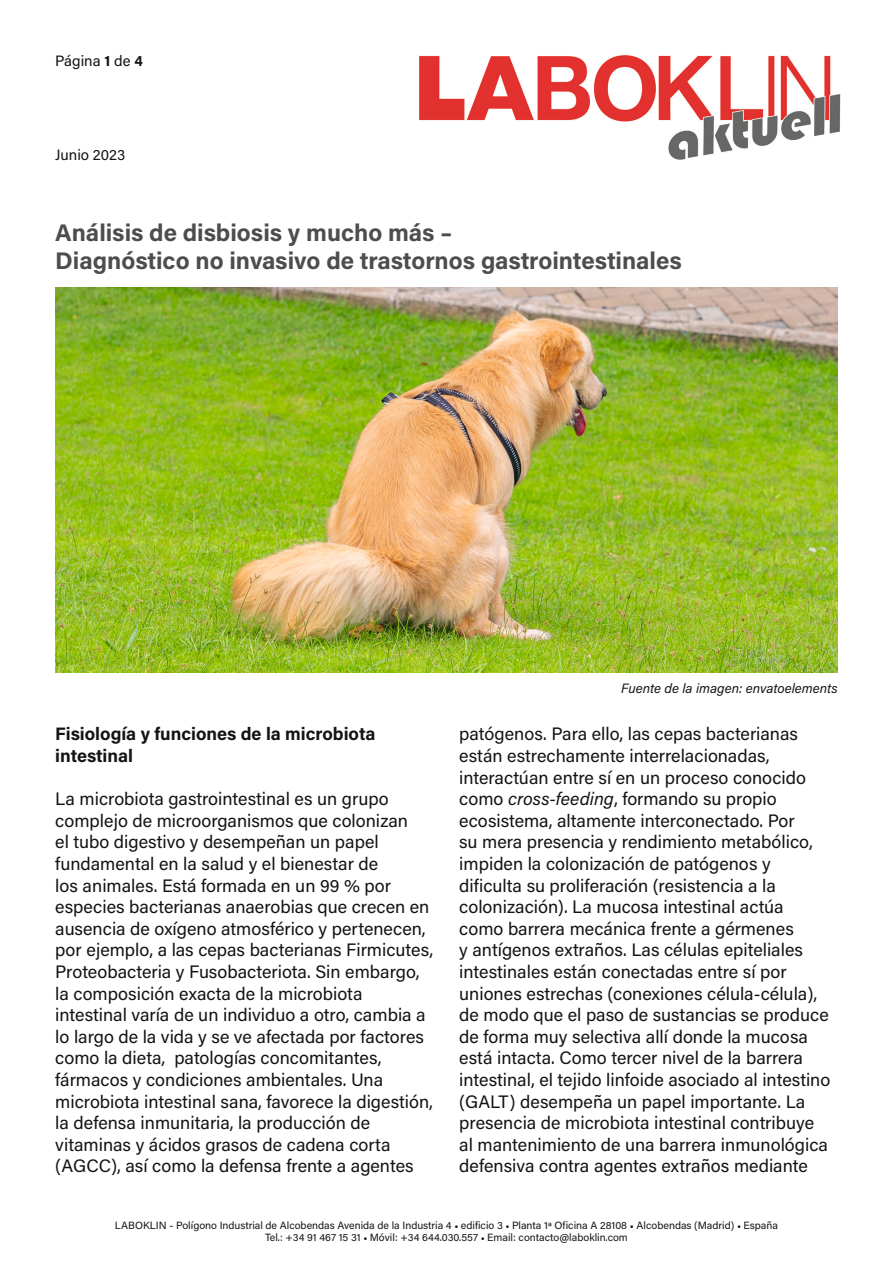
<style>
.page{position:relative;width:893px;height:1263px;background:#fff}
.page>*{position:absolute;margin:0;border:0;box-sizing:border-box;transform-origin:0 0}
.t1{font:700 24px "Acumin Pro";color:#4d4d4c}
.Fliesstext{font:18px/21.6px "Acumin Pro";color:#131413}
.Fliesstext-2{font:700 18px/21.6px "Acumin Pro";color:#131413}
.t2{font:15px "Acumin Pro";color:#131413}
.t3{font:italic 13.5px "Acumin Pro";color:#131413}
.t4{font:10.5px "Acumin Pro";color:#131413}
.s1{font-weight:700}
.s2{font-style:italic}
</style>
<div class="page">
<img style="left:420px;top:55px;width:420px;height:105px">
<img style="left:55px;top:287px;width:783px;height:386px">
<p class="t2" style="left:55px;top:51px;width:89px">Página <span class="s1">1</span> de <span class="s1">4</span></p>
<p class="t2" style="left:55px;top:144px;width:72px">Junio 2023</p>
<p class="t1" style="left:55px;top:215px;width:398px">Análisis de disbiosis y mucho más –</p>
<p class="t1" style="left:55px;top:244px;width:628px">Diagnóstico no invasivo de trastornos gastrointestinales</p>
<p class="Fliesstext-2" style="left:55px;top:722px;width:322px">Fisiología y funciones de la microbiota intestinal</p>
<p class="Fliesstext" style="left:55px;top:787px;width:379px">La microbiota gastrointestinal es un grupo complejo de microorganismos que colonizan<br>el tubo digestivo y desempeñan un papel fundamental en la salud y el bienestar de<br>los animales. Está formada en un 99 % por especies bacterianas anaerobias que crecen en ausencia de oxígeno atmosférico y pertenecen, por ejemplo, a las cepas bacterianas Firmicutes, Proteobacteria y Fusobacteriota. Sin embargo, la composición exacta de la microbiota intestinal varía de un individuo a otro, cambia a lo largo de la vida y se ve afectada por factores como la dieta, patologías concomitantes, fármacos y condiciones ambientales. Una microbiota intestinal sana, favorece la digestión, la defensa inmunitaria, la producción de vitaminas y ácidos grasos de cadena corta (AGCC), así como la defensa frente a agentes</p>
<p class="t3" style="left:621px;top:679px;width:218px">Fuente de la imagen: envatoelements</p>
<p class="Fliesstext" style="left:459px;top:722px;width:373px">patógenos. Para ello, las cepas bacterianas están estrechamente interrelacionadas, interactúan entre sí en un proceso conocido como <span class="s2">cross-feeding</span>, formando su propio ecosistema, altamente interconectado. Por<br>su mera presencia y rendimiento metabólico, impiden la colonización de patógenos y dificulta su proliferación (resistencia a la colonización). La mucosa intestinal actúa como barrera mecánica frente a gérmenes<br>y antígenos extraños. Las células epiteliales intestinales están conectadas entre sí por uniones estrechas (conexiones célula-célula), de modo que el paso de sustancias se produce de forma muy selectiva allí donde la mucosa está intacta. Como tercer nivel de la barrera intestinal, el tejido linfoide asociado al intestino (GALT) desempeña un papel importante. La presencia de microbiota intestinal contribuye al mantenimiento de una barrera inmunológica defensiva contra agentes extraños mediante</p>
<p class="t4" style="left:115px;top:1218px;width:664px">LABOKLIN - Polígono Industrial de Alcobendas Avenida de la Industria 4 • edificio 3 • Planta 1ª Oficina A 28108 • Alcobendas (Madrid) • España</p>
<p class="t4" style="left:265px;top:1230px;width:364px">Tel.: +34 91 467 15 31 • Móvil: +34 644.030.557 • Email: contacto@laboklin.com</p>
</div>
